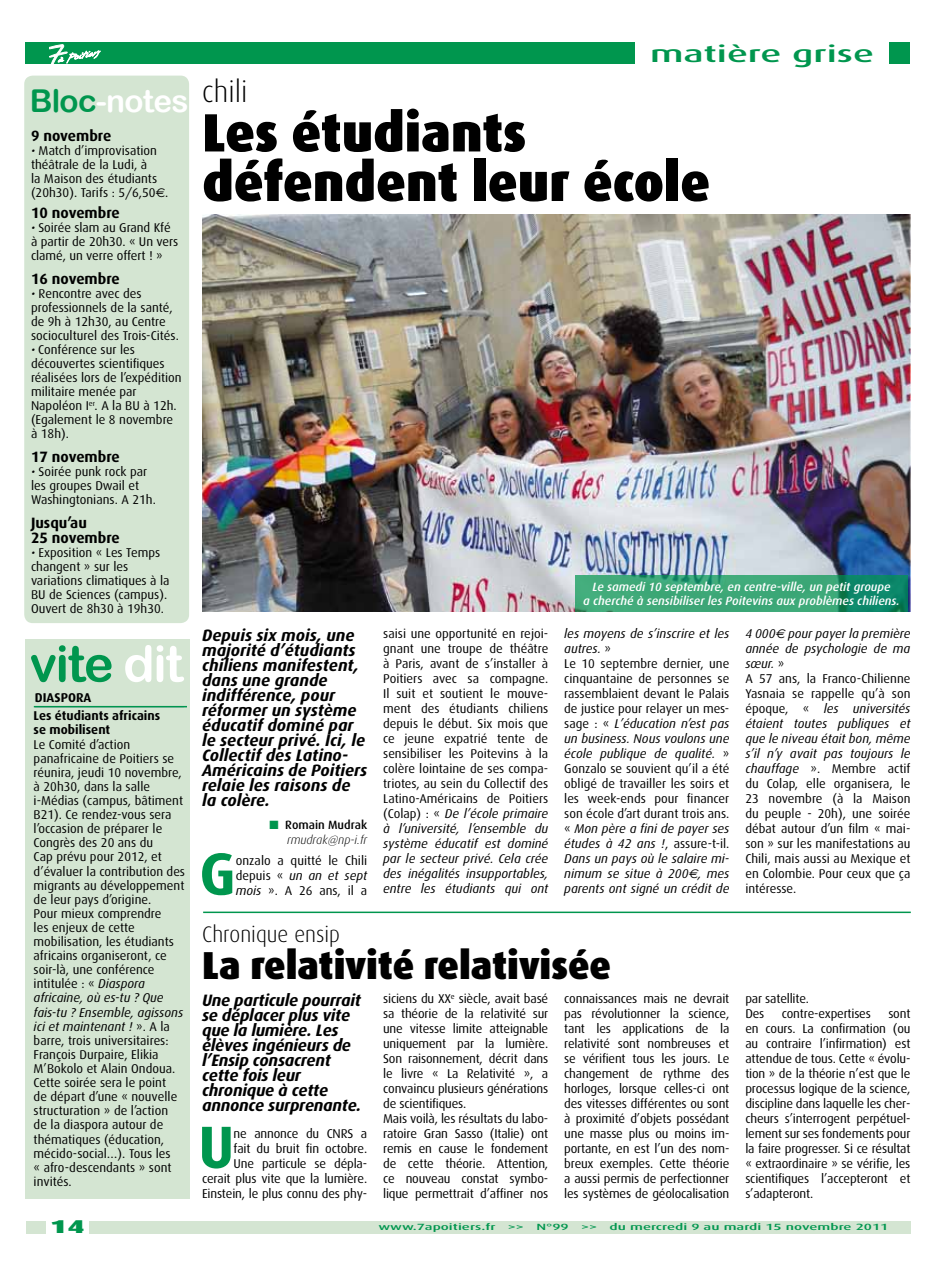
<style>
.page{position:relative;width:936px;height:1276px;background:#fff}
.page>*{position:absolute;margin:0;border:0;box-sizing:border-box;transform-origin:0 0}
.t1{font:700 59.7px "Dax";color:#00964e}
.t2{font:900 54px/49.5px "Dax";color:#000;scale:.95 1}
.t3{font:50.25px "Arial Rounded MT Bold";letter-spacing:-.03em;color:#00964e}
.t4{font:900 39px "Dax";color:#000;scale:.95 1}
.t5{font:31.5px "Arial Rounded MT Bold";letter-spacing:-.02em;color:#fff}
.t6{font:300 30px "Dax";color:#000;scale:.95 1}
.t7{font:500 23.4px "Dax";color:#00964e;scale:1.67 1}
.t8{font:300 22.5px "Dax";color:#000;scale:.95 1}
.t9{font:900 18.6px "Dax";color:#00964e;scale:1.54 1}
.t10{font:italic 700 16.5px/15px "Dax";letter-spacing:-.005em;color:#000}
.t11{font:700 15px/15px "Dax";color:#000}
.t12{font:12.75px/15px "Dax";color:#000}
.t13{font:700 12.75px/18.3px "Dax";color:#000}
.t14{font:italic 500 12px/13.5px "Dax";color:#fff;text-align:center}
.t15{font:italic 300 12px/15px "Dax";color:#000;text-align:right}
.t16{font:500 9px "Dax";color:#00964e;scale:1.67 1}
.s1{color:#00964e}
.s2{font-style:italic;font-size:12px}
.s3{font-family:"Euro Sans"}
.s4{color:#fff}
.s5{font-style:italic}
.s6{font-weight:500;font-style:normal}
.s7{font-family:"Euro Sans";font-style:italic}
</style>
<div class="page">
<img style="left:202px;top:215px;width:708px;height:396px">
<svg style="left:575px;top:575px;width:333px;height:36px;background:#32a074"></svg>
<div style="left:26px;top:43px;width:884px;height:21px;background:#00964e"></div>
<div style="left:635px;top:35px;width:253px;height:43px;background:#fff"></div>
<svg style="left:49px;top:44px;width:51px;height:20px"></svg>
<div style="left:26px;top:1221px;width:884px;height:12px;background:#d4e5d2"></div>
<div style="left:46px;top:1211px;width:43px;height:33px;background:#fff"></div>
<hr style="left:203px;top:911px;width:707px;height:2px;background:#00964e">
<div style="left:24px;top:76px;width:165px;height:547px;background:#d4e5d2;border-radius:9px"></div>
<div style="left:25px;top:639px;width:165px;height:560px;background:#d4e5d2"></div>
<hr style="left:34px;top:706px;width:153px;height:1px;background:#00964e">
<h3 class="t5" style="left:30px;top:82px;width:160px"><span class="s1">Bloc</span>-notes</h3>
<p class="t11" style="left:31px;top:129px;width:82px">9 novembre</p>
<p class="t12" style="left:31px;top:144px;width:139px;line-height:14.1px"><span class="s2">•</span> Match d’improvisation théâtrale de la Ludi, à<br>la Maison des étudiants (20h30). Tarifs : 5/6,50<span class="s3">€</span>.</p>
<p class="t11" style="left:31px;top:206px;width:90px">10 novembre</p>
<p class="t12" style="left:31px;top:221px;width:149px;line-height:14.1px"><span class="s2">•</span> Soirée slam au Grand Kfé à partir de 20h30. « Un vers clamé, un verre offert ! »</p>
<p class="t11" style="left:31px;top:272px;width:90px">16 novembre</p>
<p class="t12" style="left:31px;top:287px;width:149px;line-height:14px"><span class="s2">•</span> Rencontre avec des professionnels de la santé, de 9h à 12h30, au Centre socioculturel des Trois-Cités.</p>
<p class="t12" style="left:31px;top:343px;width:152px;line-height:14px"><span class="s2">•</span> Conférence sur les découvertes scientifiques réalisées lors de l’expédition militaire menée par<br>Napoléon I<sup>er</sup>. A la BU à 12h. (Egalement le 8 novembre à 18h).</p>
<p class="t11" style="left:31px;top:449px;width:90px">17 novembre</p>
<p class="t12" style="left:31px;top:464px;width:126px;line-height:14px"><span class="s2">•</span> Soirée punk rock par les groupes Dwail et<br>Washingtonians. A 21h.</p>
<p class="t11" style="left:31px;top:515px;width:90px">Jusqu’au<br>25 novembre</p>
<p class="t12" style="left:31px;top:545px;width:140px;line-height:14px"><span class="s2">•</span> Exposition « Les Temps changent » sur les variations climatiques à la<br>BU de Sciences (campus).<br>Ouvert de 8h30 à 19h30.</p>
<h3 class="t3" style="left:30px;top:634px;width:155px">vite <span class="s4">dit</span></h3>
<p class="t13" style="left:34px;top:688px;width:128px;text-indent:42px">ra<br>Les étudiants africains</p>
<p class="t13" style="left:34px;top:721px;width:78px">se mobilisent</p>
<p class="t12" style="left:34px;top:737px;width:153px;line-height:14.1px">Le Comité d’action panafricaine de Poitiers se réunira, jeudi 10 novembre, à 20h30, dans la salle i-Médias (campus, bâtiment<br>B21). Ce rendez-vous sera l’occasion de préparer le<br>Congrès des 20 ans du<br>Cap prévu pour 2012, et d’évaluer la contribution des migrants au développement de leur pays d’origine.<br>Pour mieux comprendre<br>les enjeux de cette mobilisation, les étudiants africains organiseront, ce soir-là, une conférence intitulée : « <span class="s5">Diaspora africaine, où es-tu ? Que fais-tu ? Ensemble, agissons ici et maintenant !</span> ». A la barre, trois universitaires:<br>François Durpaire, Elikia<br>M’Bokolo et Alain Ondoua.<br>Cette soirée sera le point<br>de départ d’une « nouvelle structuration » de l’action<br>de la diaspora autour de thématiques (éducation, mécido-social…). Tous les<br>« afro-descendants » sont invités.</p>
<p class="t13" style="left:35px;top:688px;width:16px">Diaspo</p>
<h3 class="t7" style="left:650px;top:40px;width:136px">matière grise</h3>
<h3 class="t6" style="left:202px;top:75px;width:49px">chili</h3>
<h2 class="t2" style="left:202px;top:108px;width:536px">Les étudiants défendent leur école</h2>
<p class="t10" style="left:202px;top:628px;width:167px">Depuis six mois, une majorité d’étudiants chiliens manifestent, dans une grande indifférence, pour réformer un système éducatif dominé par le secteur privé. Ici, le<br>Collectif des Latino-<br>Américains de Poitiers relaie les raisons de la colère.</p>
<p class="t15" style="left:269px;top:817px;width:99px"><span class="s1">■</span> <span class="s6">Romain Mudrak </span>rmudrak@np-i.fr</p>
<h1 class="t1" style="left:199px;top:840px;width:38px">G</h1>
<p class="t12" style="left:236px;top:853px;width:133px;text-align:justify">onzalo a quitté le Chili depuis « <span class="s5">un an et sept mois</span> ». A 26 ans, il a</p>
<p class="t14" style="left:583px;top:580px;width:318px">Le samedi 10 septembre, en centre-ville, un petit groupe<br>a cherché à sensibiliser les Poitevins aux problèmes chiliens.</p>
<p class="t12" style="left:383px;top:626px;width:167px;text-align:justify">saisi une opportunité en rejoi&shy;gnant une troupe de théâtre à Paris, avant de s’installer à Poitiers avec sa compagne.<br>Il suit et soutient le mouve&shy;ment des étudiants chiliens depuis le début. Six mois que ce jeune expatrié tente de sensibiliser les Poitevins à la colère lointaine de ses compa&shy;triotes, au sein du Collectif des Latino-Américains de Poitiers (Colap) : « <span class="s5">De l’école primaire à l’université, l’ensemble du système éducatif est dominé par le secteur privé. Cela crée des inégalités insupportables, entre les étudiants qui ont</span></p>
<p class="t12" style="left:564px;top:626px;width:167px"><span class="s5">les moyens de s’inscrire et les autres.</span> »<br>Le 10 septembre dernier, une cinquantaine de personnes se rassemblaient devant le Palais de justice pour relayer un mes&shy;sage : « <span class="s5">L’éducation n’est pas un business. Nous voulons une école publique de qualité.</span> »<br>Gonzalo se souvient qu’il a été obligé de travailler les soirs et les week-ends pour financer son école d’art durant trois ans. « <span class="s5">Mon père a fini de payer ses études à 42 ans !</span>, assure-t-il.<br><span class="s5">Dans un pays où le salaire mi&shy;nimum se situe à 200</span><span class="s7">€</span><span class="s5">, mes parents ont signé un crédit de</span></p>
<p class="t12" style="left:745px;top:626px;width:167px"><span class="s5">4 000</span><span class="s7">€</span> <span class="s5">pour payer la première année de psychologie de ma sœur.</span> »<br>A 57 ans, la Franco-Chilienne<br>Yasnaia se rappelle qu’à son époque, « <span class="s5">les universités étaient toutes publiques et que le niveau était bon, même s’il n’y avait pas toujours le chauffage</span> ». Membre actif du Colap, elle organisera, le<br>23 novembre (à la Maison du peuple - 20h), une soirée débat autour d’un film « mai&shy;son » sur les manifestations au<br>Chili, mais aussi au Mexique et en Colombie. Pour ceux que ça intéresse.</p>
<h3 class="t8" style="left:202px;top:921px;width:146px">Chronique ensip</h3>
<h3 class="t4" style="left:202px;top:943px;width:432px">La relativité relativisée</h3>
<p class="t10" style="left:202px;top:992px;width:161px">Une particule pourrait se déplacer plus vite que la lumière. Les élèves ingénieurs de l’Ensip consacrent cette fois leur chronique à cette annonce surprenante.</p>
<h1 class="t1" style="left:198px;top:1113px;width:38px">U</h1>
<p class="t12" style="left:202px;top:1126px;width:167px;text-align:right">ne annonce du CNRS a<br>fait du bruit fin octobre.<br>Une particule se dépla&shy;cerait plus vite que la lumière.<br>Einstein, le plus connu des phy-</p>
<p class="t12" style="left:383px;top:991px;width:167px">siciens du XX<sup>e</sup> siècle, avait basé sa théorie de la relativité sur une vitesse limite atteignable uniquement par la lumière.<br>Son raisonnement, décrit dans le livre « La Relativité », a convaincu plusieurs générations de scientifiques.<br>Mais voilà, les résultats du labo&shy;ratoire Gran Sasso (Italie) ont remis en cause le fondement de cette théorie. Attention, ce nouveau constat symbo&shy;lique permettrait d’affiner nos</p>
<p class="t12" style="left:564px;top:991px;width:167px;text-align:justify">connaissances mais ne devrait pas révolutionner la science, tant les applications de la relativité sont nombreuses et se vérifient tous les jours. Le changement de rythme des horloges, lorsque celles-ci ont des vitesses différentes ou sont à proximité d’objets possédant une masse plus ou moins im&shy;portante, en est l’un des nom&shy;breux exemples. Cette théorie a aussi permis de perfectionner les systèmes de géolocalisation</p>
<p class="t12" style="left:745px;top:991px;width:65px">par satellite.<br>Des</p>
<p class="t12" style="left:781px;top:1006px;width:91px">contre-expertises</p>
<p class="t12" style="left:745px;top:1006px;width:167px;text-align:justify;text-indent:143px">sont en cours. La confirmation (ou au contraire l’infirmation) est attendue de tous. Cette « évolu&shy;tion » de la théorie n’est que le processus logique de la science, discipline dans laquelle les cher&shy;cheurs s’interrogent perpétuel&shy;lement sur ses fondements pour la faire progresser. Si ce résultat « extraordinaire » se vérifie, les scientifiques l’accepteront et s’adapteront.</p>
<h3 class="t9" style="left:50px;top:1215px;width:24px">14</h3>
<p class="t16" style="left:378px;top:1221px;width:72px">www.7apoitiers.fr</p>
<p class="t16" style="left:507px;top:1221px;width:11px">&gt;&gt;</p>
<p class="t16" style="left:536px;top:1221px;width:21px">N°99</p>
<p class="t16" style="left:581px;top:1221px;width:11px">&gt;&gt;</p>
<p class="t16" style="left:609px;top:1221px;width:168px">du mercredi 9 au mardi 15 novembre 2011</p>
</div>
